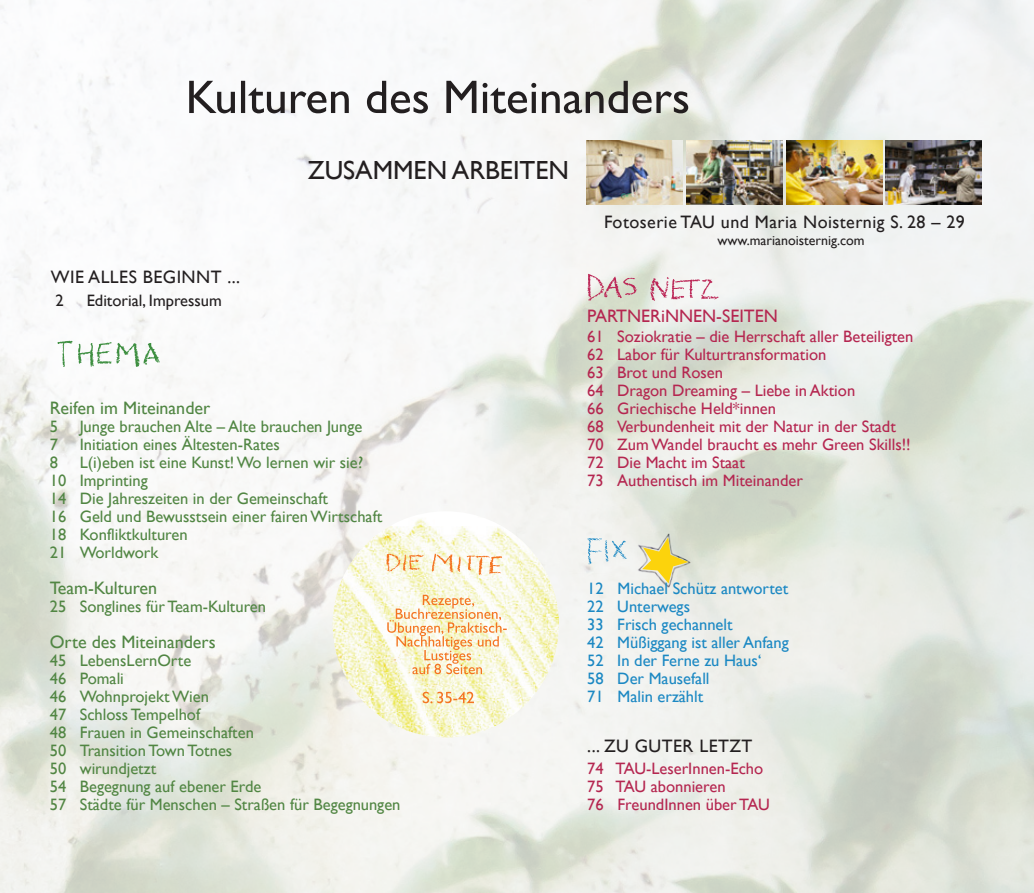
<style>
.page{position:relative;width:1034px;height:893px;background:#fff}
.page>*{position:absolute;margin:0;border:0;box-sizing:border-box;transform-origin:0 0}
.F_fototext{font:26.25px "Gill Sans";color:#231f20}
.Überschriften_Texte{font:18px "Gill Sans";letter-spacing:.025em;color:#231f20}
.inhaltsverzeichnis{font:18px "Gill Sans";color:#518643}
.Überschriften_Texte-2{font:18px "Gill Sans";color:#b52650}
.inhaltsverzeichnis-2{font:16.5px "Gill Sans";color:#518643}
.inhaltsverzeichnis-3{font:16.5px "Gill Sans";color:#b52650}
.inhaltsverzeichnis-4{font:16.5px "Gill Sans";color:#1b88c3}
.Überschriften_Texte-3{font:16.5px "Gill Sans";color:#231f20}
.Überschriften_Texte-4{font:13.95px "Gill Sans";color:#231f20}
</style>
<div class="page">
<img style="left:0;top:0;width:1033px;height:893px">
<img style="left:625px;top:529px;width:84px;height:65px">
<svg style="left:642px;top:537px;width:46px;height:46px;background:#e5d88d"></svg>
<svg style="left:587px;top:538px;width:39px;height:26px"></svg>
<svg style="left:587px;top:273px;width:51px;height:28px"></svg>
<svg style="left:650px;top:277px;width:68px;height:24px"></svg>
<svg style="left:55px;top:340px;width:105px;height:28px"></svg>
<svg style="left:189px;top:81px;width:499px;height:32px"></svg>
<img style="left:332px;top:511px;width:226px;height:226px;border-radius:113px">
<svg style="left:386px;top:553px;width:38px;height:19px"></svg>
<svg style="left:431px;top:552px;width:71px;height:23px"></svg>
<svg style="left:387px;top:595px;width:119px;height:79px"></svg>
<svg style="left:422px;top:692px;width:52px;height:11px"></svg>
<img style="left:686px;top:141px;width:96px;height:64px">
<img style="left:586px;top:141px;width:96px;height:64px">
<img style="left:786px;top:141px;width:96px;height:64px">
<img style="left:885px;top:141px;width:96px;height:64px">
<p class="Überschriften_Texte" style="left:51px;top:267px;width:191px">WIE ALLES BEGINNT ...</p>
<p class="Überschriften_Texte-3" style="left:55px;top:291px;width:10px">2</p>
<p class="Überschriften_Texte-3" style="left:87px;top:291px;width:137px">Editorial, Impressum</p>
<p class="F_fototext" style="left:308px;top:155px;width:263px">ZUSAMMEN ARBEITEN</p>
<p class="inhaltsverzeichnis" style="left:50px;top:397px;width:162px">Reifen im Miteinander</p>
<p class="inhaltsverzeichnis-2" style="left:50px;top:417px;width:10px">5</p>
<p class="inhaltsverzeichnis-2" style="left:80px;top:417px;width:284px">Junge brauchen Alte – Alte brauchen Junge</p>
<p class="inhaltsverzeichnis-2" style="left:50px;top:435px;width:10px">7</p>
<p class="inhaltsverzeichnis-2" style="left:80px;top:435px;width:201px">Initiation eines Ältesten-Rates</p>
<p class="inhaltsverzeichnis-2" style="left:50px;top:453px;width:10px">8</p>
<p class="inhaltsverzeichnis-2" style="left:80px;top:453px;width:285px">L(i)eben ist eine Kunst! Wo lernen wir sie?</p>
<p class="inhaltsverzeichnis-2" style="left:50px;top:471px;width:99px">10 Imprinting</p>
<p class="inhaltsverzeichnis-2" style="left:50px;top:489px;width:279px">14 Die Jahreszeiten in der Gemeinschaft</p>
<p class="inhaltsverzeichnis-2" style="left:50px;top:507px;width:334px">16 Geld und Bewusstsein einer fairen Wirtschaft</p>
<p class="inhaltsverzeichnis-2" style="left:50px;top:525px;width:139px">18 Konfliktkulturen</p>
<p class="inhaltsverzeichnis-2" style="left:50px;top:543px;width:110px">21 Worldwork</p>
<p class="inhaltsverzeichnis" style="left:50px;top:577px;width:109px">Team-Kulturen</p>
<p class="inhaltsverzeichnis-2" style="left:50px;top:597px;width:218px">25 Songlines für Team-Kulturen</p>
<p class="inhaltsverzeichnis" style="left:50px;top:631px;width:167px">Orte des Miteinanders</p>
<p class="inhaltsverzeichnis-2" style="left:50px;top:651px;width:143px">45 LebensLernOrte</p>
<p class="inhaltsverzeichnis-2" style="left:50px;top:669px;width:76px">46 Pomali</p>
<p class="inhaltsverzeichnis-2" style="left:50px;top:687px;width:161px">46 Wohnprojekt Wien</p>
<p class="inhaltsverzeichnis-2" style="left:50px;top:705px;width:152px">47 Schloss Tempelhof</p>
<p class="inhaltsverzeichnis-2" style="left:50px;top:723px;width:206px">48 Frauen in Gemeinschaften</p>
<p class="inhaltsverzeichnis-2" style="left:50px;top:741px;width:184px">50 Transition Town Totnes</p>
<p class="inhaltsverzeichnis-2" style="left:50px;top:759px;width:108px">50 wirundjetzt</p>
<p class="inhaltsverzeichnis-2" style="left:50px;top:777px;width:213px">54 Begegnung auf ebener Erde</p>
<p class="inhaltsverzeichnis-2" style="left:50px;top:795px;width:352px">57 Städte für Menschen – Straßen für Begegnungen</p>
<p class="Überschriften_Texte" style="left:604px;top:212px;width:362px">Fotoserie TAU und Maria Noisternig S. 28 – 29</p>
<p class="Überschriften_Texte-4" style="left:717px;top:232px;width:149px">www.marianoisternig.com</p>
<p class="Überschriften_Texte-2" style="left:587px;top:305px;width:192px">PARTNERiNNEN-SEITEN</p>
<p class="inhaltsverzeichnis-3" style="left:587px;top:327px;width:328px">61 Soziokratie – die Herrschaft aller Beteiligten</p>
<p class="inhaltsverzeichnis-3" style="left:587px;top:345px;width:241px">62 Labor für Kulturtransformation</p>
<p class="inhaltsverzeichnis-3" style="left:587px;top:363px;width:137px">63 Brot und Rosen</p>
<p class="inhaltsverzeichnis-3" style="left:587px;top:381px;width:269px">64 Dragon Dreaming – Liebe in Aktion</p>
<p class="inhaltsverzeichnis-3" style="left:587px;top:399px;width:190px">66 Griechische Held*innen</p>
<p class="inhaltsverzeichnis-3" style="left:587px;top:417px;width:310px">68 Verbundenheit mit der Natur in der Stadt</p>
<p class="inhaltsverzeichnis-3" style="left:587px;top:435px;width:325px">70 Zum Wandel braucht es mehr Green Skills!!</p>
<p class="inhaltsverzeichnis-3" style="left:587px;top:453px;width:159px">72 Die Macht im Staat</p>
<p class="inhaltsverzeichnis-3" style="left:587px;top:471px;width:217px">73 Authentisch im Miteinander</p>
<p class="inhaltsverzeichnis-4" style="left:587px;top:579px;width:202px">12 Michael Schütz antwortet</p>
<p class="inhaltsverzeichnis-4" style="left:587px;top:597px;width:104px">22 Unterwegs</p>
<p class="inhaltsverzeichnis-4" style="left:587px;top:615px;width:147px">33 Frisch gechannelt</p>
<p class="inhaltsverzeichnis-4" style="left:587px;top:633px;width:203px">42 Müßiggang ist aller Anfang</p>
<p class="inhaltsverzeichnis-4" style="left:587px;top:651px;width:176px">52 In der Ferne zu Haus‘</p>
<p class="inhaltsverzeichnis-4" style="left:587px;top:669px;width:124px">58 Der Mausefall</p>
<p class="inhaltsverzeichnis-4" style="left:587px;top:687px;width:117px">71 Malin erzählt</p>
<p class="Überschriften_Texte" style="left:587px;top:735px;width:167px">... ZU GUTER LETZT</p>
<p class="inhaltsverzeichnis-3" style="left:587px;top:759px;width:177px">74 TAU-LeserInnen-Echo</p>
<p class="inhaltsverzeichnis-3" style="left:587px;top:777px;width:140px">75 TAU abonnieren</p>
<p class="inhaltsverzeichnis-3" style="left:587px;top:795px;width:184px">76 FreundInnen über TAU</p>
</div>
